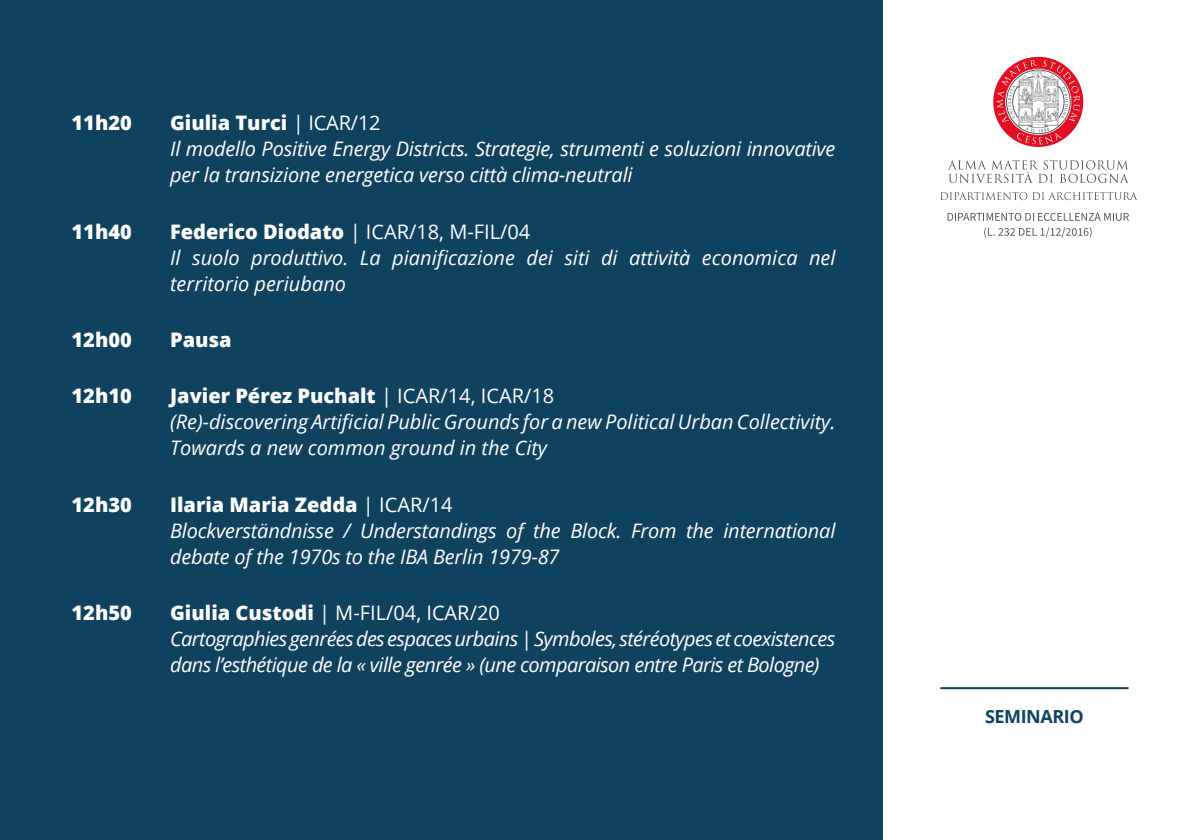
<style>
.page{position:relative;width:1191px;height:840px;background:#fff}
.page>*{position:absolute;margin:0;border:0;box-sizing:border-box;transform-origin:0 0}
.t1{font:italic 20px/26px "Open Sans";letter-spacing:-.01em;color:#fff}
.t2{font:italic 20px/26px "Open Sans";letter-spacing:-.03em;color:#fff}
.t3{font:800 20px "Open Sans";color:#fff}
.t4{font:700 18px "Open Sans";letter-spacing:-.025em;color:#0f425f}
.s1{font-weight:800;font-style:normal}
.s2{font-style:normal}
</style>
<div class="page">
<div style="left:0;top:0;width:883px;height:839px;background:#0f425f"></div>
<svg style="left:940px;top:192px;width:197px;height:8px"></svg>
<svg style="left:948px;top:160px;width:180px;height:23px"></svg>
<svg style="left:993px;top:57px;width:90px;height:90px"></svg>
<svg style="left:996px;top:60px;width:84px;height:84px"></svg>
<svg style="left:947px;top:213px;width:182px;height:8px"></svg>
<svg style="left:984px;top:227px;width:107px;height:11px"></svg>
<hr style="left:940px;top:686px;width:188px;height:2px;background:#0f425f">
<p class="t3" style="left:72px;top:108px;width:62px">11h20</p>
<p class="t3" style="left:72px;top:216px;width:62px">11h40</p>
<p class="t3" style="left:72px;top:324px;width:62px">12h00</p>
<p class="t3" style="left:72px;top:380px;width:62px">12h10</p>
<p class="t3" style="left:72px;top:489px;width:62px">12h30</p>
<p class="t3" style="left:72px;top:597px;width:62px">12h50</p>
<p class="t1" style="left:170px;top:109px;width:667px"><span class="s1">Giulia Turci</span> | <span class="s2">ICAR/12<br></span>Il modello Positive Energy Districts. Strategie, strumenti e soluzioni innovative per la transizione energetica verso città clima-neutrali</p>
<p class="t1" style="left:170px;top:218px;width:667px"><span class="s1">Federico Diodato</span> | <span class="s2">ICAR/18, M-FIL/04<br></span>Il suolo produttivo. La pianificazione dei siti di attività economica nel territorio periubano</p>
<p class="t3" style="left:170px;top:324px;width:63px">Pausa</p>
<p class="t1" style="left:170px;top:382px;width:667px"><span class="s1">Javier Pérez Puchalt</span> <span class="s2">| ICAR/14, ICAR/18<br></span>(Re)-discovering Artificial Public Grounds for a new Political Urban Collectivity.<br>Towards a new common ground in the City</p>
<p class="t1" style="left:170px;top:490px;width:667px"><span class="s1">Ilaria Maria Zedda</span> <span class="s2">| ICAR/14<br></span>Blockverständnisse / Understandings of the Block. From the international debate of the 1970s to the IBA Berlin 1979-87</p>
<p class="t2" style="left:170px;top:599px;width:667px"><span class="s1">Giulia Custodi</span> <span class="s2">| M-FIL/04, ICAR/20<br></span>Cartographies genrées des espaces urbains | Symboles, stéréotypes et coexistences dans l’esthétique de la « ville genrée » (une comparaison entre Paris et Bologne)</p>
<p class="t4" style="left:985px;top:703px;width:100px">SEMINARIO</p>
</div>
